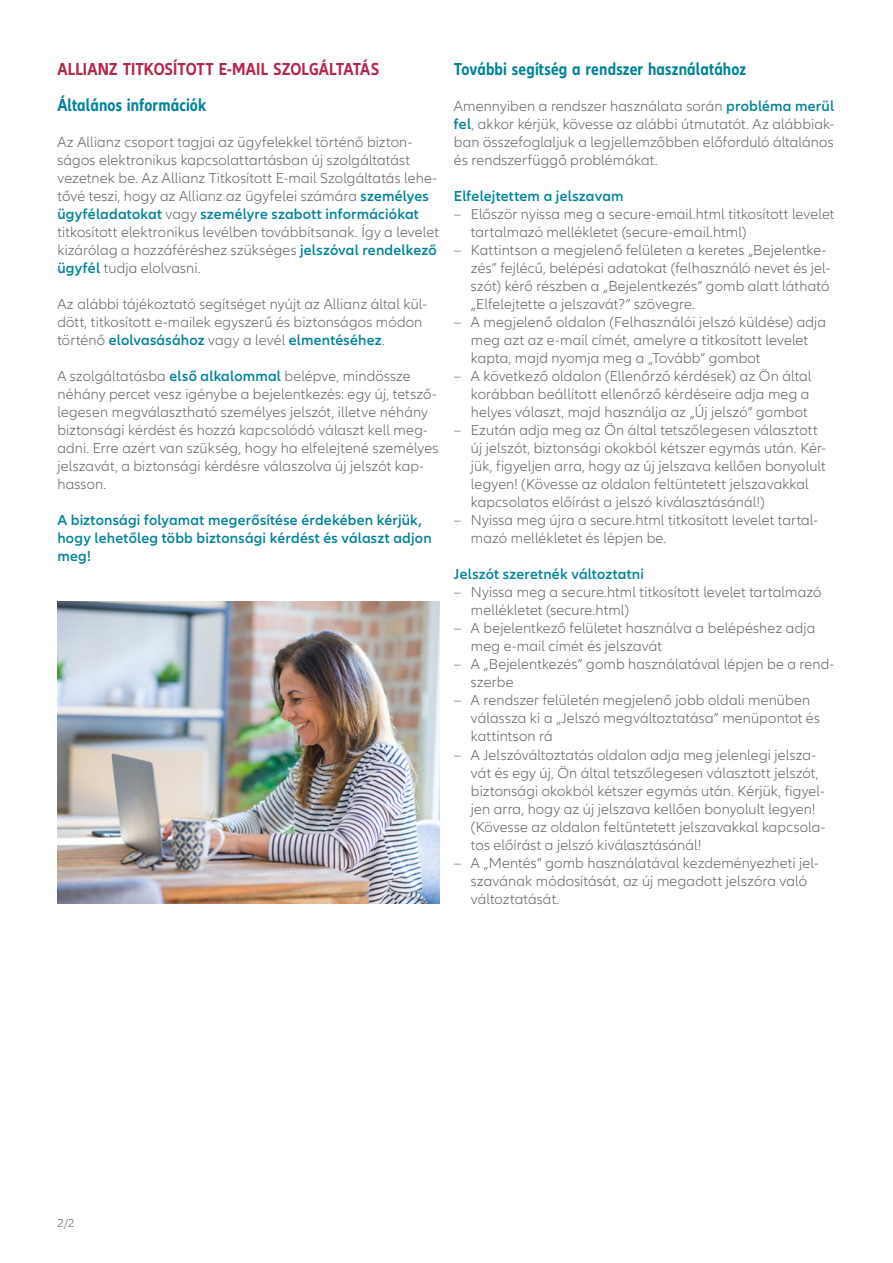
<style>
.page{position:relative;width:893px;height:1263px;background:#fff}
.page>*{position:absolute;margin:0;border:0;box-sizing:border-box;transform-origin:0 0}
.t1{font:700 condensed 18px "Allianz Neo";letter-spacing:.01em;color:#008398}
.t2{font:700 condensed 18px "Allianz Neo";letter-spacing:.005em;color:#b6274b}
.t3{font:300 15px/18px "Allianz Neo";letter-spacing:.005em;color:#636366}
.t4{font:600 15px/18px "Allianz Neo";letter-spacing:.015em;color:#008398}
.t5{font:300 12px "Allianz Neo";color:#636366}
.s1{font-weight:600;color:#008398}
</style>
<div class="page">
<img style="left:57px;top:602px;width:382px;height:301px">
<p class="t2" style="left:57px;top:59px;width:323px">Allianz Titkosított E-mail Szolgáltatás</p>
<p class="t1" style="left:57px;top:95px;width:150px">Általános információk</p>
<p class="t3" style="left:57px;top:134px;width:383px">Az Allianz csoport tagjai az ügyfelekkel történő bizton&shy;ságos elektronikus kapcsolattartásban új szolgáltatást vezetnek be. Az Allianz Titkosított E-mail Szolgáltatás lehe&shy;tővé teszi, hogy az Allianz az ügyfelei számára <span class="s1">személyes ügyféladatokat</span> vagy <span class="s1">személyre szabott információkat </span>titkosított elektronikus levélben továbbítsanak. Így a levelet kizárólag a hozzáféréshez szükséges <span class="s1">jelszóval rendelkező ügyfél</span> tudja elolvasni.</p>
<p class="t3" style="left:57px;top:296px;width:371px">Az alábbi tájékoztató segítséget nyújt az Allianz által kül&shy;dött, titkosított e-mailek egyszerű és biztonságos módon történő <span class="s1">elolvasásához</span> vagy a levél <span class="s1">elmentéséhez</span>.</p>
<p class="t3" style="left:57px;top:368px;width:382px">A szolgáltatásba <span class="s1">első alkalommal</span> belépve, mindössze néhány percet vesz igénybe a bejelentkezés: egy új, tetsző&shy;legesen megválasztható személyes jelszót, illetve néhány biztonsági kérdést és hozzá kapcsolódó választ kell meg&shy;adni. Erre azért van szükség, hogy ha elfelejtené személyes jelszavát, a biztonsági kérdésre válaszolva új jelszót kap&shy;hasson.</p>
<p class="t4" style="left:57px;top:512px;width:376px">A biztonsági folyamat megerősítése érdekében kérjük, hogy lehetőleg több biztonsági kérdést és választ adjon meg!</p>
<p class="t1" style="left:454px;top:59px;width:294px">További segítség a rendszer használatához</p>
<p class="t3" style="left:454px;top:98px;width:382px;text-align:justify">Amennyiben a rendszer használata során <span class="s1">probléma merül fel</span>, akkor kérjük, kövesse az alábbi útmutatót. Az alábbiak&shy;ban összefoglaljuk a legjellemzőbben előforduló általános és rendszerfüggő problémákat.</p>
<p class="t4" style="left:454px;top:188px;width:171px">Elfelejtettem a jelszavam</p>
<p class="t3" style="left:471px;top:206px;width:365px;text-indent:-17px">– Először nyissa meg a secure-email.html titkosított levelet tartalmazó mellékletet (secure-email.html)</p>
<p class="t3" style="left:471px;top:242px;width:361px;text-indent:-17px">– Kattintson a megjelenő felületen a keretes „Bejelentke&shy;zés” fejlécű, belépési adatokat (felhasználó nevet és jel&shy;szót) kérő részben a „Bejelentkezés” gomb alatt látható „Elfelejtette a jelszavát?” szövegre.</p>
<p class="t3" style="left:471px;top:314px;width:357px;text-indent:-17px">– A megjelenő oldalon (Felhasználói jelszó küldése) adja meg azt az e-mail címét, amelyre a titkosított levelet kapta, majd nyomja meg a „Tovább” gombot</p>
<p class="t3" style="left:471px;top:368px;width:342px;text-indent:-17px">– A következő oldalon (Ellenőrző kérdések) az Ön által korábban beállított ellenőrző kérdéseire adja meg a helyes választ, majd használja az „Új jelszó” gombot</p>
<p class="t3" style="left:471px;top:422px;width:357px;text-indent:-17px">– Ezután adja meg az Ön által tetszőlegesen választott új jelszót, biztonsági okokból kétszer egymás után. Kér&shy;jük, figyeljen arra, hogy az új jelszava kellően bonyolult legyen! (Kövesse az oldalon feltüntetett jelszavakkal kapcsolatos előírást a jelszó kiválasztásánál!)</p>
<p class="t3" style="left:471px;top:512px;width:349px;text-indent:-17px">– Nyissa meg újra a secure.html titkosított levelet tartal&shy;mazó mellékletet és lépjen be.</p>
<p class="t4" style="left:454px;top:566px;width:192px">Jelszót szeretnék változtatni</p>
<p class="t3" style="left:471px;top:584px;width:352px;text-indent:-17px">– Nyissa meg a secure.html titkosított levelet tartalmazó mellékletet (secure.html)</p>
<p class="t3" style="left:471px;top:620px;width:346px;text-indent:-17px">– A bejelentkező felületet használva a belépéshez adja meg e-mail címét és jelszavát</p>
<p class="t3" style="left:471px;top:656px;width:365px;text-indent:-17px">– A „Bejelentkezés” gomb használatával lépjen be a rend&shy;szerbe</p>
<p class="t3" style="left:471px;top:692px;width:350px;text-indent:-17px">– A rendszer felületén megjelenő jobb oldali menüben válassza ki a „Jelszó megváltoztatása” menüpontot és kattintson rá</p>
<p class="t3" style="left:471px;top:746px;width:356px;text-indent:-17px">– A Jelszóváltoztatás oldalon adja meg jelenlegi jelsza&shy;vát és egy új, Ön által tetszőlegesen választott jelszót, biztonsági okokból kétszer egymás után. Kérjük, figyel&shy;jen arra, hogy az új jelszava kellően bonyolult legyen! (Kövesse az oldalon feltüntetett jelszavakkal kapcsola&shy;tos előírást a jelszó kiválasztásánál!</p>
<p class="t3" style="left:471px;top:854px;width:349px;text-indent:-17px">– A „Mentés” gomb használatával kezdeményezheti jel&shy;szavának módosítását, az új megadott jelszóra való változtatását.</p>
<p class="t5" style="left:57px;top:1216px;width:19px">2/2</p>
</div>
